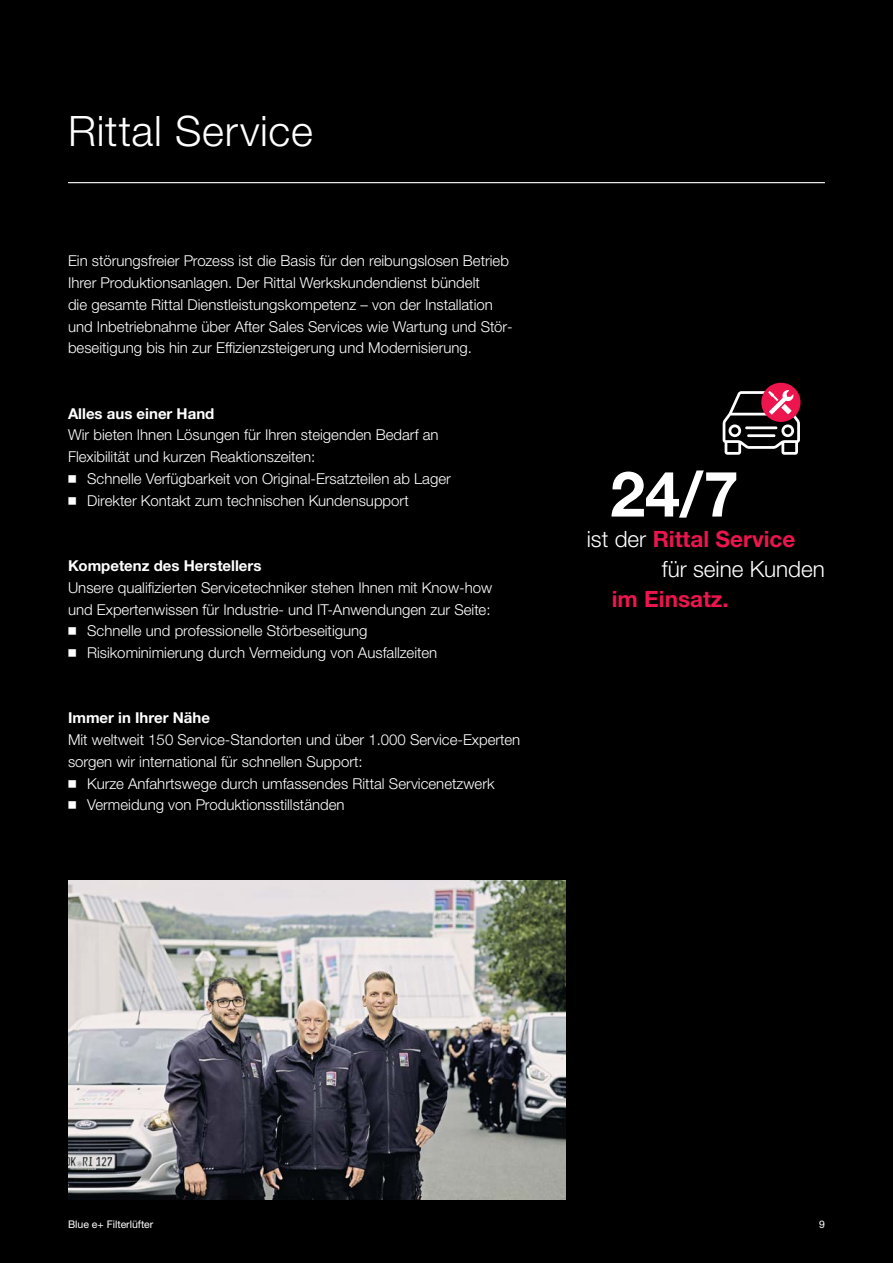
<style>
.page{position:relative;width:893px;height:1263px;background:#000}
.page>*{position:absolute;margin:0;border:0;box-sizing:border-box;transform-origin:0 0}
._1_KeyFact_Zahl{font:700 63px "Neue Helvetica For Rittal";color:#fff}
._1_Variable_Überschrift_neg_Linie_28{font:300 42px "Neue Helvetica For Rittal";letter-spacing:.015em;color:#fff}
._1_KeyFact_Text{font:700 22.5px "Neue Helvetica For Rittal";color:#ed154e}
._1_KeyFact_Text-2{font:300 22.5px "Neue Helvetica For Rittal";color:#fff}
._1_Einleitung_neg_10_14_5{font:300 15px/21.8px "Neue Helvetica For Rittal";color:#fff}
._1_Einleitung_neg_10_14_5-2{font:700 15px "Neue Helvetica For Rittal";color:#fff}
.t1{font:10.5px "Neue Helvetica For Rittal";color:#fff}
.s1{font-weight:300;color:#fff}
</style>
<div class="page">
<img style="left:68px;top:880px;width:498px;height:319px">
<hr style="left:68px;top:182px;width:757px;height:1px;background:#fff">
<div style="left:761px;top:383px;width:39px;height:39px;background:#ed154e;border-radius:50%"></div>
<svg style="left:723px;top:390px;width:77px;height:65px"></svg>
<p class="_1_Variable_Überschrift_neg_Linie_28" style="left:68px;top:105px;width:246px">Rittal Service</p>
<p class="_1_Einleitung_neg_10_14_5" style="left:68px;top:250px;width:444px">Ein störungsfreier Prozess ist die Basis für den reibungslosen Betrieb Ihrer Produktionsanlagen. Der Rittal Werkskundendienst bündelt<br>die gesamte Rittal Dienstleistungskompetenz – von der Installation und Inbetriebnahme über After Sales Services wie Wartung und Stör&shy;beseitigung bis hin zur Effizienzsteigerung und Modernisierung.</p>
<p class="_1_Einleitung_neg_10_14_5-2" style="left:68px;top:404px;width:148px">Alles aus einer Hand</p>
<p class="_1_Einleitung_neg_10_14_5" style="left:68px;top:424px;width:372px">Wir bieten Ihnen Lösungen für Ihren steigenden Bedarf an<br>Flexibilität und kurzen Reaktionszeiten:</p>
<p class="_1_Einleitung_neg_10_14_5" style="left:68px;top:468px;width:384px">◾ Schnelle Verfügbarkeit von Original-Ersatzteilen ab Lager</p>
<p class="_1_Einleitung_neg_10_14_5" style="left:68px;top:489px;width:342px">◾ Direkter Kontakt zum technischen Kundensupport</p>
<p class="_1_Einleitung_neg_10_14_5-2" style="left:68px;top:556px;width:195px">Kompetenz des Herstellers</p>
<p class="_1_Einleitung_neg_10_14_5" style="left:68px;top:576px;width:426px">Unsere qualifizierten Servicetechniker stehen Ihnen mit Know-how und Expertenwissen für Industrie- und IT-Anwendungen zur Seite:</p>
<p class="_1_Einleitung_neg_10_14_5" style="left:68px;top:620px;width:301px">◾ Schnelle und professionelle Störbeseitigung</p>
<p class="_1_Einleitung_neg_10_14_5" style="left:68px;top:642px;width:371px">◾ Risikominimierung durch Vermeidung von Ausfallzeiten</p>
<p class="_1_Einleitung_neg_10_14_5-2" style="left:68px;top:709px;width:144px">Immer in Ihrer Nähe</p>
<p class="_1_Einleitung_neg_10_14_5" style="left:68px;top:729px;width:454px">Mit weltweit 150 Service-Standorten und über 1.000 Service-Experten sorgen wir international für schnellen Support:</p>
<p class="_1_Einleitung_neg_10_14_5" style="left:68px;top:772px;width:428px">◾ Kurze Anfahrtswege durch umfassendes Rittal Servicenetzwerk</p>
<p class="_1_Einleitung_neg_10_14_5" style="left:68px;top:794px;width:278px">◾ Vermeidung von Produktionsstillständen</p>
<p class="_1_KeyFact_Zahl" style="left:610px;top:455px;width:130px">24/7</p>
<p class="_1_KeyFact_Text" style="left:587px;top:525px;width:210px"><span class="s1">ist der</span> Rittal Service</p>
<p class="_1_KeyFact_Text-2" style="left:662px;top:555px;width:165px">für seine Kunden</p>
<p class="_1_KeyFact_Text" style="left:612px;top:585px;width:119px">im Einsatz.</p>
<p class="t1" style="left:68px;top:1218px;width:87px">Blue e+ Filterlüfter</p>
<p class="t1" style="left:819px;top:1218px;width:7px">9</p>
</div>
